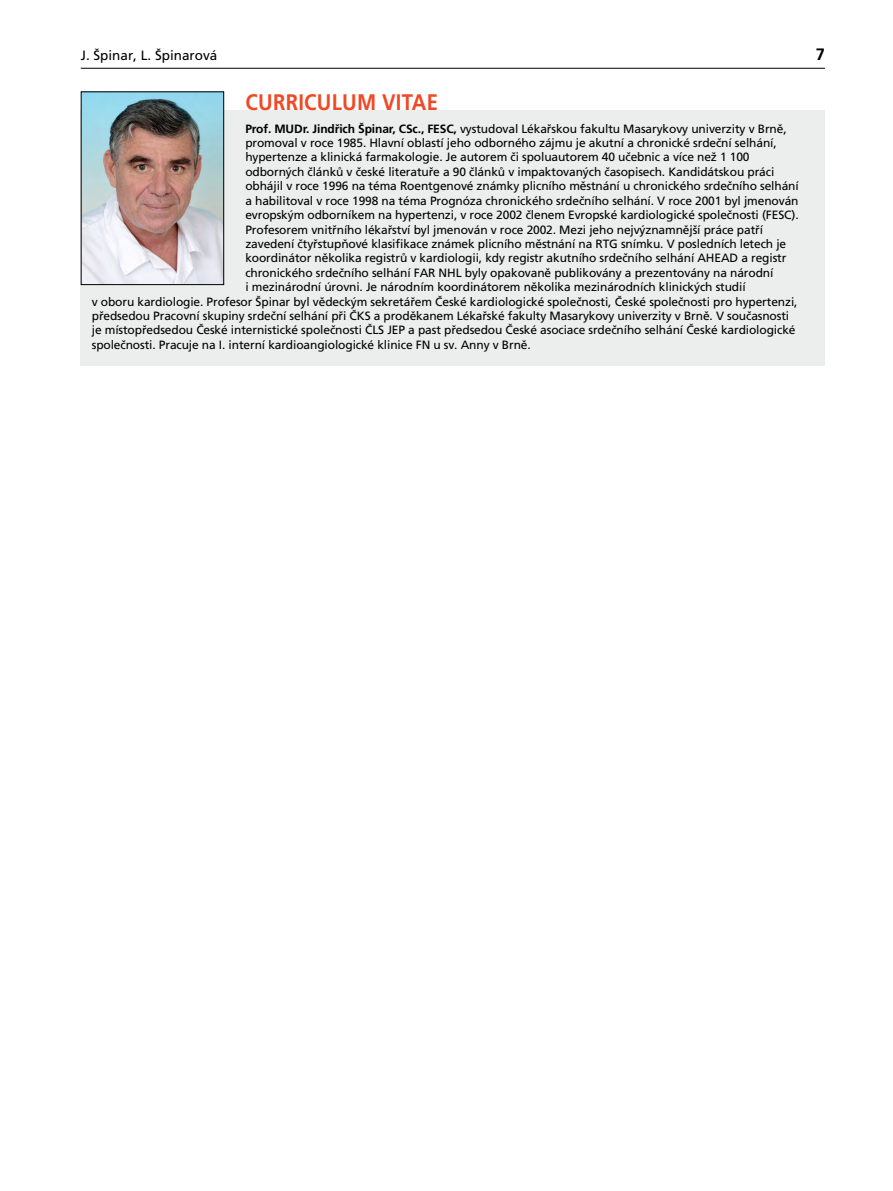
<style>
.page{position:relative;width:893px;height:1191px;background:#fff}
.page>*{position:absolute;margin:0;border:0;box-sizing:border-box;transform-origin:0 0}
.t1{font:700 22.5px "Frutiger CE";letter-spacing:.015em;color:#ef4925;scale:.9 1}
.t2{font:700 16.5px "Frutiger CE";color:#000}
.t3{font:13.5px "Frutiger CE";color:#000}
.t4{font:12px "Frutiger CE";letter-spacing:-.01em;color:#000}
.s1{font-weight:700}
</style>
<div class="page">
<hr style="left:81px;top:68px;width:744px;height:1px;background:#000">
<div style="left:81px;top:110px;width:744px;height:255px;background:#eceded"></div>
<img style="left:83px;top:93px;width:139px;height:190px">
<div style="left:81px;top:91px;width:143px;height:194px;border:1px solid #000"></div>
<p class="t3" style="left:81px;top:47px;width:138px">J. Špinar, L. Špinarová</p>
<h2 class="t2" style="left:816px;top:44px;width:11px">7</h2>
<h1 class="t1" style="left:245px;top:89px;width:44px">CURRIC</h1>
<h1 class="t1" style="left:317px;top:89px;width:100px">ULUM VITAE</h1>
<p class="t4" style="left:245px;top:122px;width:543px"><span class="s1">PROF. MUDR. JINDŘICH ŠPINAR, CSC., FESC,</span> vystudoval Lékařskou fakultu Masarykovy univerzity v Brně,</p>
<p class="t4" style="left:245px;top:136px;width:533px">promoval v roce 1985. H lavní oblastí jeho odborného zájmu je akutní a chronické srdeční selhání,</p>
<p class="t4" style="left:245px;top:150px;width:506px">hypertenze a klinická farmakologie. Je autorem či spoluautorem 40 učebnic a více než 1 100</p>
<p class="t4" style="left:245px;top:165px;width:530px">odborných článků v české literatuře a 90 článků v impaktovaných časopisech. Kandidátskou práci</p>
<p class="t4" style="left:245px;top:179px;width:555px">obhájil v roce 1996 na téma Roentgenové známky plicního městnání u chronického srdečního selhání</p>
<p class="t4" style="left:245px;top:194px;width:555px">a habilitoval v roce 1998 na téma Prognóza chronického srdečního selhání. V roce 2001 byl jmenován</p>
<p class="t4" style="left:245px;top:208px;width:555px">evropským odborníkem na hypertenzi, v roce 2002 členem Evropské kardiologické společnosti (FESC).</p>
<p class="t4" style="left:245px;top:222px;width:519px">Profesorem vnitřního lékařství byl jmenován v roce 2002. Mezi jeho nejvýznamnější práce patří</p>
<p class="t4" style="left:245px;top:237px;width:542px">zavedení čtyřstupňové klasifikace známek plicního městnání na RTG snímku. V posledních letech je</p>
<p class="t4" style="left:245px;top:251px;width:543px">koordinátor několika registrů v kardiologii, kdy registr akutního srdečního selhání AH EAD a registr</p>
<p class="t4" style="left:245px;top:266px;width:530px">chronického srdečního selhání FAR NH L byly opakovaně publikovány a prezentovány na národní</p>
<p class="t4" style="left:245px;top:280px;width:502px">i mezinárodní úrovni. Je národním koordinátorem několika mezinárodních klinických studií</p>
<p class="t4" style="left:92px;top:294px;width:707px">v oboru kardiologie. Profesor Špinar byl vědeckým sekretářem České kardiologické společnosti, České společnosti pro hypertenzi,</p>
<p class="t4" style="left:92px;top:309px;width:699px">předsedou Pracovní skupiny srdeční selhání při ČKS a proděkanem Lékařské fakulty Masarykovy univerzity v Brně. V současnosti</p>
<p class="t4" style="left:92px;top:323px;width:705px">je místopředsedou České internistické společnosti ČLS JEP a past předsedou České asociace srdečního selhání České kardiologické</p>
<p class="t4" style="left:92px;top:338px;width:440px">společnosti. Pracuje na I. interní kardioangiologické klinice FN u sv. Anny v Brně.</p>
</div>
